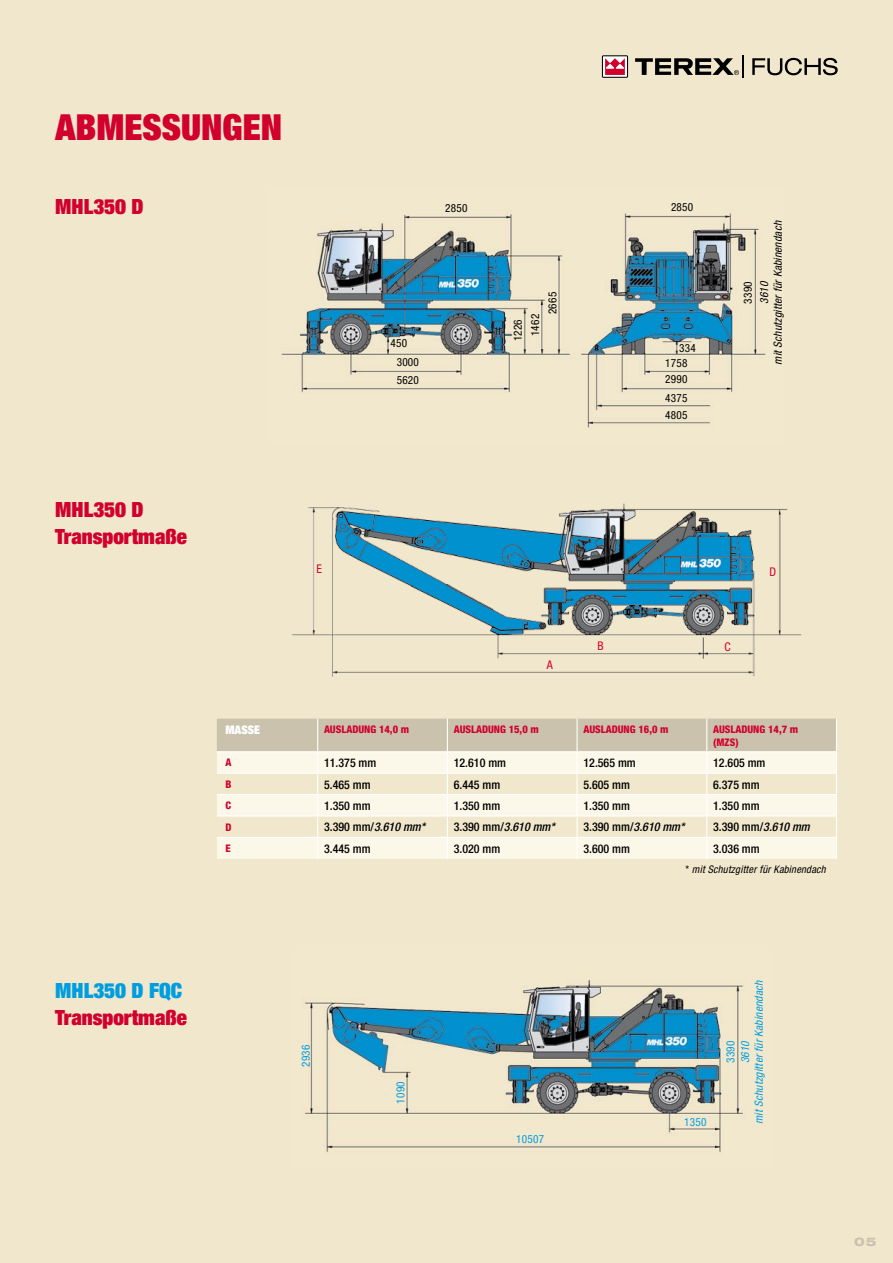
<style>
.page{position:relative;width:893px;height:1263px;background:#f1e7cc}
.page>*{position:absolute;margin:0;border:0;box-sizing:border-box;transform-origin:0 0}
.t1{font:900 expanded 36px "Helvetica Neue";color:#d1002d}
.t2{font:900 expanded 21px/27px "Helvetica Neue";color:#d1002d}
.t3{font:900 expanded 21px "Helvetica Neue";color:#009ee0}
.t4{font:500 condensed 12px "Helvetica Neue";color:#000}
.t5{font:condensed 12px "Helvetica Neue";color:#d1002d}
.t6{font:800 expanded 12px "Helvetica Neue";color:#cac2ad}
.t7{font:900 expanded 11.85px "Helvetica Neue";color:#fff}
.t8{font:condensed 11.25px/17.7px "Helvetica Neue";letter-spacing:.02em;color:#000}
.t9{font:italic condensed 11.25px/13.5px "Helvetica Neue";color:#009ee0;text-align:center}
.t10{font:italic condensed 11.25px/13.5px "Helvetica Neue";color:#000;text-align:center}
.t11{font:condensed 11.25px "Helvetica Neue";letter-spacing:.02em;color:#009ee0}
.t12{font:800 condensed 10.5px/12.6px "Helvetica Neue";color:#d1002d}
.t13{font:italic condensed 10.5px "Helvetica Neue";letter-spacing:.02em;color:#000}
.s1{font-style:italic}
.s2{font-style:normal}
</style>
<div class="page">
<svg style="left:217px;top:719px;width:620px;height:140px"></svg>
<img style="left:304px;top:980px;width:439px;height:172px">
<svg style="left:602px;top:55px;width:26px;height:23px"></svg>
<svg style="left:752px;top:58px;width:86px;height:17px"></svg>
<svg style="left:635px;top:55px;width:108px;height:23px"></svg>
<img style="left:281px;top:213px;width:485px;height:215px">
<img style="left:292px;top:503px;width:510px;height:174px">
<h1 class="t1" style="left:55px;top:104px;width:228px">ABMESSUNGEN</h1>
<h2 class="t2" style="left:55px;top:193px;width:90px">MHL350 D</h2>
<h2 class="t2" style="left:55px;top:496px;width:133px">MHL350 D<br>Transportmaße</h2>
<p class="t8" style="left:445px;top:199px;width:24px">2850</p>
<p class="t8" style="left:390px;top:334px;width:18px">450</p>
<p class="t8" style="left:671px;top:199px;width:24px">2850</p>
<p class="t8" style="left:509px;top:341px;width:24px;rotate:-90deg">1226</p>
<p class="t8" style="left:526px;top:336px;width:24px;rotate:-90deg">1462</p>
<p class="t8" style="left:544px;top:314px;width:24px;rotate:-90deg">2665</p>
<p class="t8" style="left:739px;top:304px;width:24px;rotate:-90deg">3390</p>
<p class="t8" style="left:679px;top:339px;width:18px">334</p>
<p class="t8" style="left:397px;top:353px;width:24px">3000<br>5620</p>
<p class="t8" style="left:665px;top:354px;width:24px;line-height:16.6px">1758<br>2990</p>
<p class="t8" style="left:665px;top:389px;width:24px;line-height:17.1px">4375<br>4805</p>
<p class="t10" style="left:757px;top:365px;width:146px;rotate:-90deg">3610<br>mit Schutzgitter für Kabinendach</p>
<p class="t5" style="left:316px;top:562px;width:7px">E</p>
<p class="t5" style="left:769px;top:565px;width:8px">D</p>
<p class="t5" style="left:547px;top:657px;width:7px">A</p>
<p class="t5" style="left:597px;top:638px;width:8px">B</p>
<p class="t5" style="left:725px;top:639px;width:8px">C</p>
<p class="t7" style="left:225px;top:722px;width:36px">MASSE</p>
<p class="t12" style="left:324px;top:723px;width:87px">AUSLADUNG 14,0 m</p>
<p class="t12" style="left:454px;top:723px;width:87px">AUSLADUNG 15,0 m</p>
<p class="t12" style="left:583px;top:723px;width:87px">AUSLADUNG 16,0 m</p>
<p class="t12" style="left:713px;top:723px;width:87px">AUSLADUNG 14,7 m (MZS)</p>
<p class="t12" style="left:225px;top:756px;width:8px">A</p>
<p class="t4" style="left:324px;top:756px;width:54px">11.375 mm</p>
<p class="t4" style="left:454px;top:756px;width:54px">12.610 mm</p>
<p class="t4" style="left:583px;top:756px;width:54px">12.565 mm</p>
<p class="t4" style="left:713px;top:756px;width:54px">12.605 mm</p>
<p class="t12" style="left:225px;top:777px;width:8px">B</p>
<p class="t4" style="left:324px;top:777px;width:48px">5.465 mm</p>
<p class="t4" style="left:454px;top:777px;width:48px">6.445 mm</p>
<p class="t4" style="left:583px;top:777px;width:48px">5.605 mm</p>
<p class="t4" style="left:713px;top:777px;width:48px">6.375 mm</p>
<p class="t12" style="left:225px;top:799px;width:7px">C</p>
<p class="t4" style="left:324px;top:798px;width:48px">1.350 mm</p>
<p class="t4" style="left:454px;top:798px;width:48px">1.350 mm</p>
<p class="t4" style="left:583px;top:798px;width:48px">1.350 mm</p>
<p class="t4" style="left:713px;top:798px;width:48px">1.350 mm</p>
<p class="t12" style="left:225px;top:820px;width:8px">D</p>
<p class="t4" style="left:324px;top:820px;width:103px">3.390 mm/<span class="s1">3.610 mm*</span></p>
<p class="t4" style="left:454px;top:820px;width:103px">3.390 mm/<span class="s1">3.610 mm*</span></p>
<p class="t4" style="left:583px;top:820px;width:103px">3.390 mm/<span class="s1">3.610 mm*</span></p>
<p class="t4" style="left:713px;top:820px;width:98px">3.390 mm/<span class="s1">3.610 mm</span></p>
<p class="t12" style="left:225px;top:842px;width:7px">E</p>
<p class="t4" style="left:324px;top:841px;width:48px">3.445 mm</p>
<p class="t4" style="left:454px;top:841px;width:48px">3.020 mm</p>
<p class="t4" style="left:583px;top:841px;width:48px">3.600 mm</p>
<p class="t4" style="left:713px;top:841px;width:48px">3.036 mm</p>
<p class="t13" style="left:685px;top:863px;width:142px"><span class="s2">*</span> mit Schutzgitter für Kabinendach</p>
<h2 class="t3" style="left:55px;top:977px;width:128px">MHL350 D FQC</h2>
<h2 class="t2" style="left:55px;top:1004px;width:133px">Transportmaße</h2>
<p class="t11" style="left:299px;top:1067px;width:24px;rotate:-90deg">2936</p>
<p class="t11" style="left:394px;top:1103px;width:24px;rotate:-90deg">1090</p>
<p class="t11" style="left:516px;top:1133px;width:29px">10507</p>
<p class="t11" style="left:684px;top:1115px;width:24px">1350</p>
<p class="t9" style="left:738px;top:1124px;width:146px;rotate:-90deg">3610<br>mit Schutzgitter für Kabinendach</p>
<p class="t11" style="left:724px;top:1063px;width:24px;rotate:-90deg">3390</p>
<p class="t6" style="left:854px;top:1233px;width:24px">05</p>
</div>
